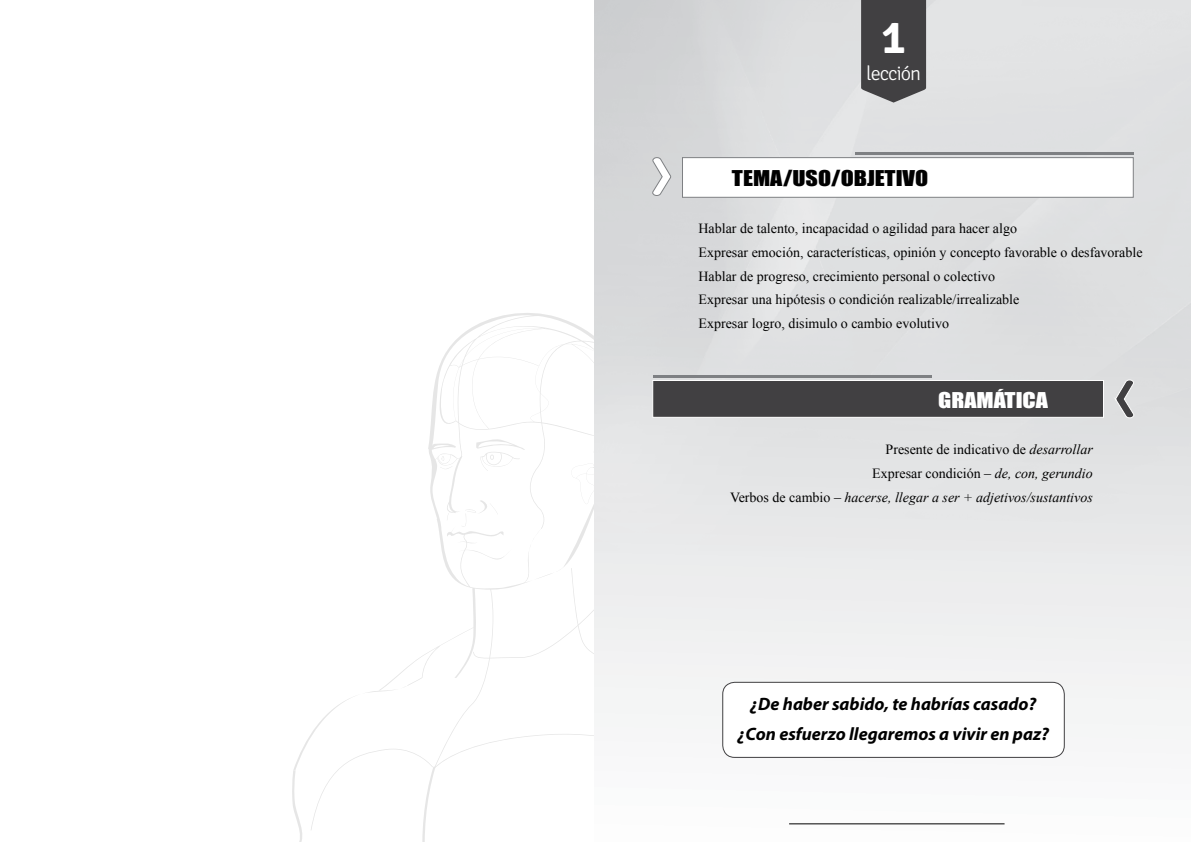
<style>
.page{position:relative;width:1191px;height:842px;background:#fff}
.page>*{position:absolute;margin:0;border:0;box-sizing:border-box;transform-origin:0 0}
.t1{font:700 46px "Signika Negative";color:#fff}
.t2{font:20px "Impact";color:#000;scale:1.2 1}
.t3{font:20px "Impact";color:#fff;scale:1.2 1}
.t4{font:300 20px "Signika Negative";letter-spacing:-.05em;color:#fff}
.t5{font:italic 700 18px/30px "Myriad Pro";color:#000;text-align:center}
.t6{font:14px/23.9px "Times New Roman";color:#000}
.t7{font:italic 14px/23.9px "Times New Roman";color:#000;text-align:right}
.s1{font-style:normal}
</style>
<div class="page">
<svg style="left:292px;top:312px;width:303px;height:530px"></svg>
<img style="left:595px;top:0;width:596px;height:825px">
<div style="left:861px;top:0;width:65px;height:90px;background:#414042"></div>
<div style="left:682px;top:157px;width:451px;height:41px;background:#fff;border:1px solid #7e8083"></div>
<div style="left:652px;top:380px;width:452px;height:38px;background:#414042;border:1px solid #fff"></div>
<svg style="left:1114px;top:379px;width:20px;height:40px"></svg>
<hr style="left:652px;top:375px;width:279px;height:3px;background:#7e8083">
<hr style="left:855px;top:152px;width:278px;height:3px;background:#7e8083">
<svg style="left:651px;top:156px;width:20px;height:41px"></svg>
<hr style="left:789px;top:823px;width:215px;height:1px;background:#000">
<div style="left:722px;top:682px;width:342px;height:75px;background:#fff;border-radius:12px"></div>
<div style="left:722px;top:682px;width:342px;height:76px;border:1px solid #414042;border-radius:12px"></div>
<h1 class="t1" style="left:881px;top:10px;width:26px">1</h1>
<h2 class="t4" style="left:866px;top:62px;width:56px">lección</h2>
<h2 class="t2" style="left:732px;top:162px;width:165px">TEMA/USO/OBJETIVO</h2>
<p class="t6" style="left:698px;top:216px;width:445px">Hablar de talento, incapacidad o agilidad para hacer algo<br>Expresar emoción, características, opinión y concepto favorable o desfavorable Hablar de progreso, crecimiento personal o colectivo<br>Expresar una hipótesis o condición realizable/irrealizable<br>Expresar logro, disimulo o cambio evolutivo</p>
<h2 class="t3" style="left:938px;top:385px;width:93px">GRAMÁTICA</h2>
<p class="t7" style="left:730px;top:437px;width:364px"><span class="s1">Presente de indicativo de</span> desarrollar<br><span class="s1">Expresar condición –</span> de, con, gerundio<br><span class="s1">Verbos de cambio –</span> hacerse, llegar a ser + adjetivos/sustantivos</p>
<p class="t5" style="left:737px;top:688px;width:313px">¿De haber sabido, te habrías casado? ¿Con esfuerzo llegaremos a vivir en paz?</p>
</div>
